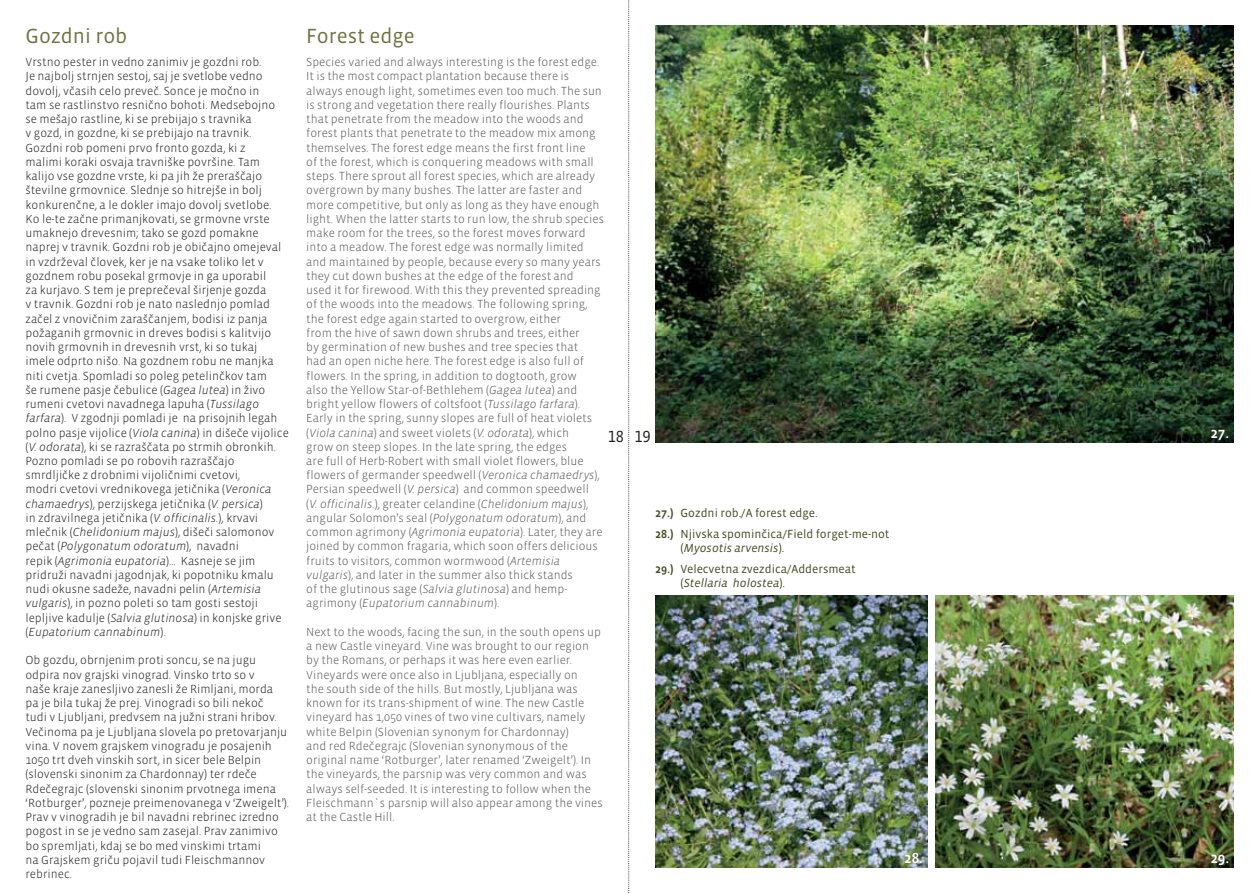
<style>
.page{position:relative;width:1259px;height:893px;background:#fff}
.page>*{position:absolute;margin:0;border:0;box-sizing:border-box;transform-origin:0 0}
.t1{font:21px "Vista Sans OT";color:#6f7141}
.t2{font:16.5px "Vista Sans OT";color:#231f20}
.t3{font:500 15px "Vista Sans OT";color:#fff}
.t4{font:300 12px/14.2px "Vista Sans OT";color:#58595b}
.t5{font:300 12px/14.2px "Vista Sans OT";color:#231f20}
.t6{font:12px/20.7px "Vista Sans OT";color:#454924}
.t7{font:italic 12px "Vista Sans OT";color:#454924}
.s1{font-style:italic}
.s2{font-weight:500}
.s3{font-style:normal}
</style>
<div class="page">
<img style="left:655px;top:26px;width:578px;height:416px">
<img style="left:935px;top:595px;width:298px;height:272px">
<img style="left:655px;top:595px;width:272px;height:272px">
<svg style="left:628px;top:0;width:2px;height:893px"></svg>
<h1 class="t1" style="left:26px;top:26px;width:103px">Gozdni rob</h1>
<p class="t5" style="left:26px;top:55px;width:265px">Vrstno pester in vedno zanimiv je gozdni rob.<br>Je najbolj strnjen sestoj, saj je svetlobe vedno dovolj, včasih celo preveč. Sonce je močno in<br>tam se rastlinstvo resnično bohoti. Medsebojno se mešajo rastline, ki se prebijajo s travnika<br>v gozd, in gozdne, ki se prebijajo na travnik.<br>Gozdni rob pomeni prvo fronto gozda, ki z<br>malimi koraki osvaja travniške površine. Tam kalijo vse gozdne vrste, ki pa jih že preraščajo številne grmovnice. Slednje so hitrejše in bolj konkurenčne, a le dokler imajo dovolj svetlobe.<br>Ko le-te začne primanjkovati, se grmovne vrste umaknejo drevesnim; tako se gozd pomakne naprej v travnik. Gozdni rob je običajno omejeval in vzdrževal človek, ker je na vsake toliko let v gozdnem robu posekal grmovje in ga uporabil<br>za kurjavo. S tem je preprečeval širjenje gozda<br>v travnik. Gozdni rob je nato naslednjo pomlad začel z vnovičnim zaraščanjem, bodisi iz panja požaganih grmovnic in dreves bodisi s kalitvijo novih grmovnih in drevesnih vrst, ki so tukaj imele odprto nišo. Na gozdnem robu ne manjka niti cvetja. Spomladi so poleg petelinčkov tam<br>še rumene pasje čebulice (<span class="s1">Gagea lutea</span>) in živo rumeni cvetovi navadnega lapuha (<span class="s1">Tussilago farfara</span>). V zgodnji pomladi je na prisojnih legah polno pasje vijolice (<span class="s1">Viola canina</span>) in dišeče vijolice (<span class="s1">V. odorata</span>), ki se razraščata po strmih obronkih.<br>Pozno pomladi se po robovih razraščajo smrdljičke z drobnimi vijoličnimi cvetovi,<br>modri cvetovi vrednikovega jetičnika (<span class="s1">Veronica chamaedrys</span>), perzijskega jetičnika (<span class="s1">V. persica</span>)<br>in zdravilnega jetičnika (<span class="s1">V. officinalis.</span>), krvavi mlečnik (<span class="s1">Chelidonium majus</span>), dišeči salomonov pečat (<span class="s1">Polygonatum odoratum</span>), navadni<br>repik (<span class="s1">Agrimonia eupatoria</span>)… Kasneje se jim pridruži navadni jagodnjak, ki popotniku kmalu nudi okusne sadeže, navadni pelin (<span class="s1">Artemisia vulgaris</span>), in pozno poleti so tam gosti sestoji lepljive kadulje (<span class="s1">Salvia glutinosa</span>) in konjske grive (<span class="s1">Eupatorium cannabinum</span>).</p>
<p class="t5" style="left:26px;top:653px;width:265px">Ob gozdu, obrnjenim proti soncu, se na jugu odpira nov grajski vinograd. Vinsko trto so v<br>naše kraje zanesljivo zanesli že Rimljani, morda pa je bila tukaj že prej. Vinogradi so bili nekoč<br>tudi v Ljubljani, predvsem na južni strani hribov.<br>Večinoma pa je Ljubljana slovela po pretovarjanju vina. V novem grajskem vinogradu je posajenih 1050 trt dveh vinskih sort, in sicer bele Belpin (slovenski sinonim za Chardonnay) ter rdeče Rdečegrajc (slovenski sinonim prvotnega imena ‘Rotburger’, pozneje preimenovanega v ‘Zweigelt’).<br>Prav v vinogradih je bil navadni rebrinec izredno pogost in se je vedno sam zasejal. Prav zanimivo bo spremljati, kdaj se bo med vinskimi trtami<br>na Grajskem griču pojavil tudi Fleischmannov rebrinec.</p>
<h1 class="t1" style="left:306px;top:26px;width:110px">Forest edge</h1>
<p class="t4" style="left:306px;top:55px;width:299px">Species varied and always interesting is the forest edge.<br>It is the most compact plantation because there is always enough light, sometimes even too much. The sun is strong and vegetation there really flourishes. Plants that penetrate from the meadow into the woods and forest plants that penetrate to the meadow mix among themselves. The forest edge means the first front line<br>of the forest, which is conquering meadows with small steps. There sprout all forest species, which are already overgrown by many bushes. The latter are faster and more competitive, but only as long as they have enough light. When the latter starts to run low, the shrub species make room for the trees, so the forest moves forward into a meadow. The forest edge was normally limited and maintained by people, because every so many years they cut down bushes at the edge of the forest and<br>used it for firewood. With this they prevented spreading of the woods into the meadows. The following spring, the forest edge again started to overgrow, either<br>from the hive of sawn down shrubs and trees, either<br>by germination of new bushes and tree species that<br>had an open niche here. The forest edge is also full of flowers. In the spring, in addition to dogtooth, grow<br>also the Yellow Star-of-Bethlehem (<span class="s1">Gagea lutea</span>) and bright yellow flowers of coltsfoot (<span class="s1">Tussilago farfara</span>).<br>Early in the spring, sunny slopes are full of heat violets (<span class="s1">Viola canina</span>) and sweet violets (<span class="s1">V. odorata</span>), which<br>grow on steep slopes. In the late spring, the edges<br>are full of Herb-Robert with small violet flowers, blue flowers of germander speedwell (<span class="s1">Veronica chamaedrys</span>), Persian speedwell (<span class="s1">V. persica</span>) and common speedwell<br>(<span class="s1">V. officinalis.</span>), greater celandine (<span class="s1">Chelidonium majus</span>), angular Solomon’s seal (<span class="s1">Polygonatum odoratum</span>), and common agrimony (<span class="s1">Agrimonia eupatoria</span>). Later, they are joined by common fragaria, which soon offers delicious fruits to visitors, common wormwood (<span class="s1">Artemisia vulgaris</span>), and later in the summer also thick stands<br>of the glutinous sage (<span class="s1">Salvia glutinosa</span>) and hemp&shy;agrimony (<span class="s1">Eupatorium cannabinum</span>).</p>
<p class="t4" style="left:306px;top:625px;width:298px">Next to the woods, facing the sun, in the south opens up a new Castle vineyard. Vine was brought to our region by the Romans, or perhaps it was here even earlier.<br>Vineyards were once also in Ljubljana, especially on<br>the south side of the hills. But mostly, Ljubljana was known for its trans-shipment of wine. The new Castle vineyard has 1,050 vines of two vine cultivars, namely white Belpin (Slovenian synonym for Chardonnay)<br>and red Rdečegrajc (Slovenian synonymous of the original name ‘Rotburger’, later renamed ‘Zweigelt’). In the vineyards, the parsnip was very common and was always self-seeded. It is interesting to follow when the Fleischmann`s parsnip will also appear among the vines at the Castle Hill.</p>
<h2 class="t2" style="left:608px;top:428px;width:44px">18 19</h2>
<p class="t6" style="left:655px;top:503px;width:236px"><span class="s2">27.)</span> Gozdni rob./A forest edge.<br><span class="s2">28.)</span> Njivska spominčica/Field forget-me-not</p>
<p class="t6" style="left:655px;top:538px;width:202px;text-indent:26px">(<span class="s1">Myosotis arvensis</span>).<br><span class="s2">29.)</span> Velecvetna zvezdica/Addersmeat</p>
<p class="t7" style="left:680px;top:577px;width:106px"><span class="s3">(</span>Stellaria holostea<span class="s3">).</span></p>
<p class="t3" style="left:904px;top:850px;width:20px">28.</p>
<p class="t3" style="left:1210px;top:425px;width:20px">27.</p>
<p class="t3" style="left:1210px;top:850px;width:20px">29.</p>
</div>
